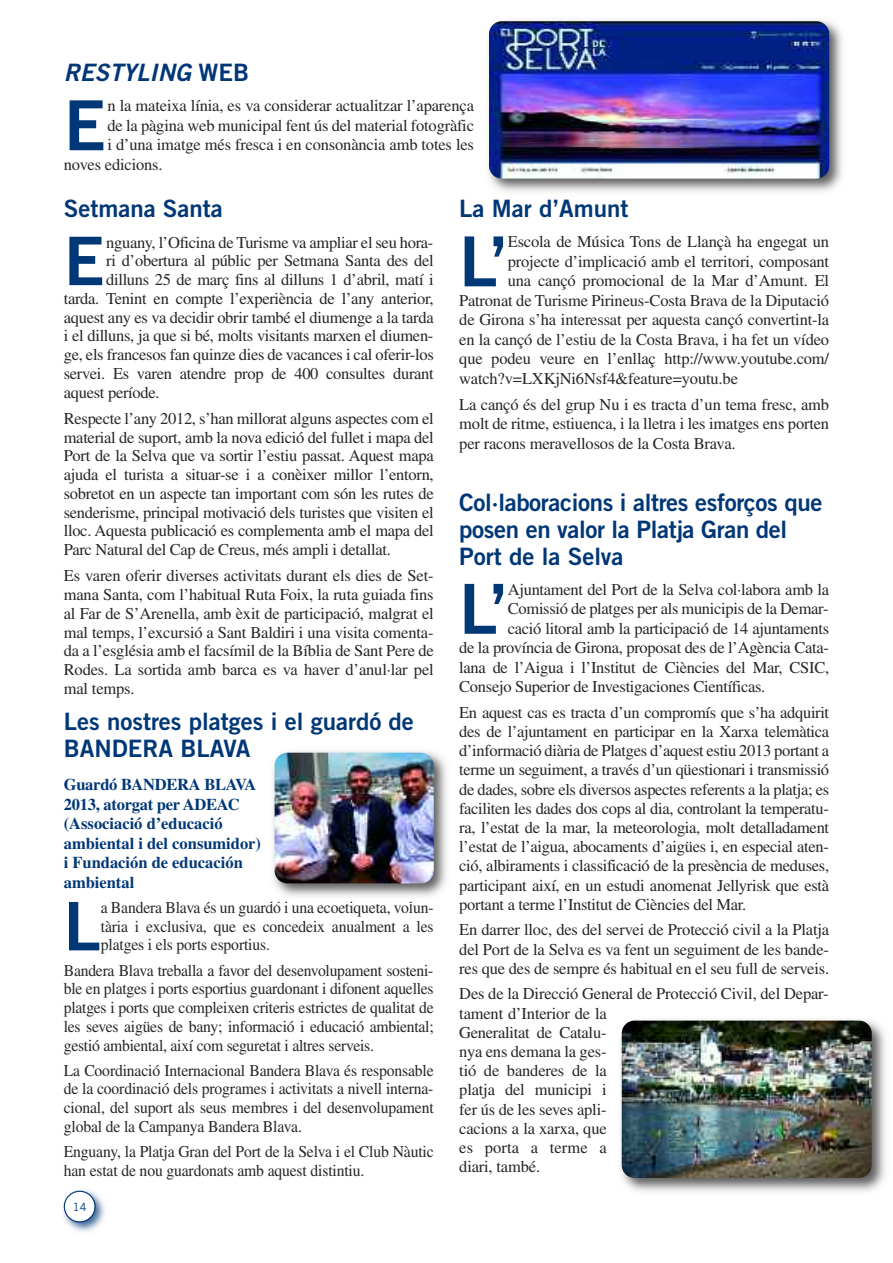
<style>
.page{position:relative;width:893px;height:1263px;background:#fff}
.page>*{position:absolute;margin:0;border:0;box-sizing:border-box;transform-origin:0 0}
.t1{font:69.15px "Trade Gothic Bold Two";color:#003776}
.t2{font:67.05px "Trade Gothic Bold Two";color:#003776}
.t3{font:24px/27px "Trade Gothic Bold Two";color:#003776}
.t4{font:italic 24px "Trade Gothic Bold Two";letter-spacing:.005em;color:#003776}
.t5{font:16.5px/19.2px "Times";letter-spacing:-.01em;color:#272627;text-align:justify}
.t6{font:16.5px/18.8px "Times";letter-spacing:-.01em;color:#272627;text-align:justify;scale:.95 1}
.t7{font:700 16.5px/19.5px "Times";color:#003776}
.t8{font:11.25px "Trade Gothic";color:#003776}
.s1{font-style:normal}
</style>
<div class="page">
<img style="left:63px;top:1190px;width:42px;height:42px">
<svg style="left:64px;top:1191px;width:32px;height:31px"></svg>
<img style="left:488px;top:20px;width:354px;height:172px">
<img style="left:489px;top:21px;width:340px;height:158px;border-radius:13px">
<img style="left:621px;top:1020px;width:265px;height:172px">
<img style="left:622px;top:1020px;width:250px;height:158px;border-radius:13px">
<img style="left:270px;top:751px;width:177px;height:152px">
<img style="left:275px;top:753px;width:159px;height:130px;border-radius:13px">
<h3 class="t4" style="left:64px;top:64px;width:187px">RESTYLING <span class="s1">WEB</span></h3>
<h1 class="t1" style="left:64px;top:100px;width:44px">E</h1>
<p class="t5" style="left:107px;top:98px;width:368px">n la mateixa línia, es va considerar actualitzar l’aparença</p>
<p class="t5" style="left:107px;top:117px;width:368px">de la pàgina web municipal fent ús del material fotogràfic</p>
<p class="t5" style="left:107px;top:137px;width:368px">i d’una imatge més fresca i en consonància amb totes les</p>
<p class="t5" style="left:64px;top:156px;width:100px">noves edicions.</p>
<h3 class="t3" style="left:459px;top:197px;width:171px">La Mar d’Amunt</h3>
<h1 class="t1" style="left:459px;top:236px;width:50px">L’</h1>
<p class="t5" style="left:508px;top:234px;width:323px">Escola de Música Tons de Llançà ha engegat un</p>
<h3 class="t3" style="left:64px;top:197px;width:161px">Setmana Santa</h3>
<h2 class="t2" style="left:64px;top:237px;width:42px">E</h2>
<p class="t5" style="left:106px;top:234px;width:329px">nguany, l’Oficina de Turisme va ampliar el seu hora-</p>
<p class="t5" style="left:106px;top:253px;width:329px">ri d’obertura al públic per Setmana Santa des del</p>
<p class="t5" style="left:106px;top:272px;width:329px">dilluns 25 de març fins al dilluns 1 d’abril, matí i</p>
<p class="t5" style="left:64px;top:290px;width:371px">tarda. Tenint en compte l’experiència de l’any anterior,</p>
<p class="t5" style="left:64px;top:309px;width:371px">aquest any es va decidir obrir també el diumenge a la tarda</p>
<p class="t5" style="left:64px;top:328px;width:371px">i el dilluns, ja que si bé, molts visitants marxen el diumen-</p>
<p class="t5" style="left:64px;top:347px;width:371px">ge, els francesos fan quinze dies de vacances i cal oferir-los</p>
<p class="t5" style="left:64px;top:365px;width:371px">servei. Es varen atendre prop de 400 consultes durant</p>
<p class="t5" style="left:64px;top:384px;width:97px">aquest període.</p>
<p class="t5" style="left:64px;top:411px;width:371px;line-height:18.8px">Respecte l’any 2012, s’han millorat alguns aspectes com el material de suport, amb la nova edició del fullet i mapa del Port de la Selva que va sortir l’estiu passat. Aquest mapa ajuda el turista a situar-se i a conèixer millor l’entorn, sobretot en un aspecte tan important com són les rutes de senderisme, principal motivació dels turistes que visiten el lloc. Aquesta publicació es complementa amb el mapa del Parc Natural del Cap de Creus, més ampli i detallat.</p>
<p class="t5" style="left:64px;top:568px;width:371px;line-height:18.8px">Es varen oferir diverses activitats durant els dies de Set&shy;mana Santa, com l’habitual Ruta Foix, la ruta guiada fins al Far de S’Arenella, amb èxit de participació, malgrat el mal temps, l’excursió a Sant Baldiri i una visita comenta&shy;da a l’església amb el facsímil de la Bíblia de Sant Pere de Rodes. La sortida amb barca es va haver d’anul·lar pel mal temps.</p>
<h3 class="t3" style="left:64px;top:710px;width:352px">Les nostres platges i el guardó de<br>BANDERA BLAVA</h3>
<p class="t7" style="left:64px;top:776px;width:199px">Guardó BANDERA BLAVA<br>2013, atorgat per ADEAC (Associació d’educació ambiental i del consumidor) i Fundación de educación ambiental</p>
<h2 class="t2" style="left:64px;top:902px;width:39px">L</h2>
<p class="t6" style="left:101px;top:900px;width:352px">a Bandera Blava és un guardó i una ecoetiqueta, volun&shy;tària i exclusiva, que es concedeix anualment a les platges i els ports esportius.</p>
<p class="t6" style="left:64px;top:962px;width:391px">Bandera Blava treballa a favor del desenvolupament sosteni&shy;ble en platges i ports esportius guardonant i difonent aquelles platges i ports que compleixen criteris estrictes de qualitat de les seves aigües de bany; informació i educació ambiental; gestió ambiental, així com seguretat i altres serveis.</p>
<p class="t6" style="left:64px;top:1062px;width:391px">La Coordinació Internacional Bandera Blava és responsable de la coordinació dels programes i activitats a nivell interna&shy;cional, del suport als seus membres i del desenvolupament global de la Campanya Bandera Blava.</p>
<p class="t6" style="left:64px;top:1144px;width:391px">Enguany, la Platja Gran del Port de la Selva i el Club Nàutic han estat de nou guardonats amb aquest distintiu.</p>
<p class="t5" style="left:508px;top:253px;width:323px">projecte d’implicació amb el territori, composant</p>
<p class="t5" style="left:508px;top:273px;width:323px">una cançó promocional de la Mar d’Amunt. El</p>
<p class="t5" style="left:459px;top:292px;width:371px">Patronat de Turisme Pirineus-Costa Brava de la Diputació</p>
<p class="t5" style="left:459px;top:312px;width:371px">de Girona s’ha interessat per aquesta cançó convertint-la</p>
<p class="t5" style="left:459px;top:331px;width:371px">en la cançó de l’estiu de la Costa Brava, i ha fet un vídeo</p>
<p class="t5" style="left:459px;top:351px;width:371px">que podeu veure en l’enllaç http://www.youtube.com/</p>
<p class="t5" style="left:459px;top:370px;width:280px">watch?v=LXKjNi6Nsf4&amp;feature=youtu.be</p>
<p class="t5" style="left:459px;top:396px;width:371px">La cançó és del grup Nu i es tracta d’un tema fresc, amb molt de ritme, estiuenca, i la lletra i les imatges ens porten per racons meravellosos de la Costa Brava.</p>
<h3 class="t3" style="left:459px;top:491px;width:365px">Col·laboracions i altres esforços que posen en valor la Platja Gran del<br>Port de la Selva</h3>
<h1 class="t1" style="left:459px;top:584px;width:50px">L’</h1>
<p class="t5" style="left:508px;top:581px;width:323px">Ajuntament del Port de la Selva col·labora amb la</p>
<p class="t5" style="left:508px;top:601px;width:322px">Comissió de platges per als municipis de la Demar-</p>
<p class="t5" style="left:508px;top:620px;width:323px">cació litoral amb la participació de 14 ajuntaments</p>
<p class="t5" style="left:459px;top:640px;width:371px">de la província de Girona, proposat des de l’Agència Cata-</p>
<p class="t5" style="left:459px;top:659px;width:371px">lana de l’Aigua i l’Institut de Ciències del Mar, CSIC,</p>
<p class="t5" style="left:459px;top:679px;width:308px">Consejo Superior de Investigaciones Científicas.</p>
<p class="t5" style="left:459px;top:704px;width:371px">En aquest cas es tracta d’un compromís que s’ha adquirit des de l’ajuntament en participar en la Xarxa telemàtica d’informació diària de Platges d’aquest estiu 2013 portant a terme un seguiment, a través d’un qüestionari i transmissió de dades, sobre els diversos aspectes referents a la platja; es faciliten les dades dos cops al dia, controlant la temperatu&shy;ra, l’estat de la mar, la meteorologia, molt detalladament l’estat de l’aigua, abocaments d’aigües i, en especial aten&shy;ció, albiraments i classificació de la presència de meduses, participant així, en un estudi anomenat Jellyrisk que està portant a terme l’Institut de Ciències del Mar.</p>
<p class="t5" style="left:459px;top:922px;width:371px">En darrer lloc, des del servei de Protecció civil a la Platja del Port de la Selva es va fent un seguiment de les bande&shy;res que des de sempre és habitual en el seu full de serveis.</p>
<p class="t5" style="left:459px;top:986px;width:371px;text-align:left">Des de la Direcció General de Protecció Civil, del Depar&shy;tament d’Interior de la<br>Generalitat de Catalu-<br>nya ens demana la ges-<br>tió de banderes de la<br>platja del municipi i<br>fer ús de les seves apli-<br>cacions a la xarxa, que<br>es porta a terme a<br>diari, també.</p>
<p class="t8" style="left:73px;top:1202px;width:15px">14</p>
</div>
